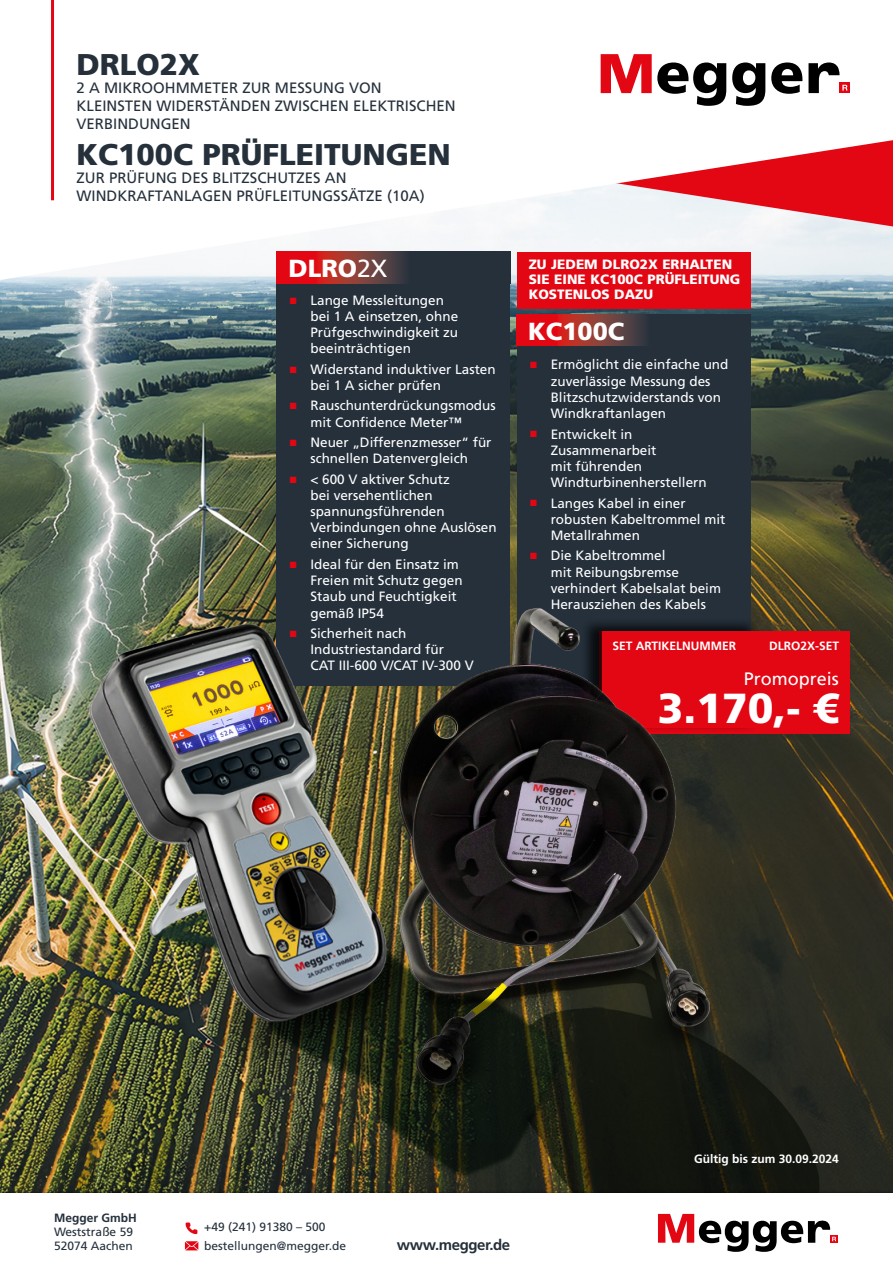
<style>
.page{position:relative;width:893px;height:1263px;background:#fff}
.page>*{position:absolute;margin:0;border:0;box-sizing:border-box;transform-origin:0 0}
.t1{font:900 42px "Frutiger LT Pro";color:#fff}
.FrontCover_Title{font:900 30px "Frutiger LT Pro";color:#25303b}
.Subhead_-_80{font:900 24.75px "Frutiger LT Pro";color:#fff}
.t2{font:18px "Frutiger LT Pro";color:#fff}
.FrontCover_Title-2{font:15px/18px "Frutiger LT Pro";color:#25303b}
.t3{font:700 15px "Frutiger LT Pro";letter-spacing:-.025em;color:#25303b}
.Bullets{font:13.5px/16.2px "Frutiger LT Pro";color:#fff}
.Subhead_-_80-2{font:900 13.5px/15px "Frutiger LT Pro";color:#fff}
.t4{font:12px "Frutiger LT Pro";color:#25303b}
.t5{font:700 12px "Frutiger LT Pro";color:#fff}
.t6{font:700 12px "Frutiger LT Pro";color:#25303b}
.s1{font-weight:400}
.s2{font-family:"Arial";color:#e30613}
</style>
<div class="page">
<img style="left:0;top:0;width:893px;height:1252px">
<p class="FrontCover_Title" style="left:77px;top:46px;width:125px">DRLO2X</p>
<p class="FrontCover_Title-2" style="left:77px;top:78px;width:381px">2 A MIKROOHMMETER ZUR MESSUNG VON<br>KLEINSTEN WIDERSTÄNDEN ZWISCHEN ELEKTRISCHEN<br>VERBINDUNGEN</p>
<p class="FrontCover_Title" style="left:77px;top:136px;width:376px">KC100C PRÜFLEITUNGEN</p>
<p class="FrontCover_Title-2" style="left:77px;top:168px;width:350px">ZUR PRÜFUNG DES BLITZSCHUTZES AN<br>WINDKRAFTANLAGEN PRÜFLEITUNGSSÄTZE (10A)</p>
<p class="Subhead_-_80" style="left:288px;top:254px;width:100px">DLRO<span class="s1">2X</span></p>
<p class="Bullets" style="left:310px;top:292px;width:149px;text-indent:-21px"><span class="s2">■</span> Lange Messleitungen bei 1 A einsetzen, ohne<br>Prüfgeschwindigkeit zu beeinträchtigen</p>
<p class="Bullets" style="left:310px;top:361px;width:187px;text-indent:-21px"><span class="s2">■</span> Widerstand induktiver Lasten bei 1 A sicher prüfen</p>
<p class="Bullets" style="left:310px;top:398px;width:187px;text-indent:-21px"><span class="s2">■</span> Rauschunterdrückungsmodus mit Confidence Meter™</p>
<p class="Bullets" style="left:289px;top:434px;width:204px;text-align:center"><span class="s2">■</span> Neuer „Differenzmesser“ für schnellen Datenvergleich</p>
<p class="Bullets" style="left:310px;top:471px;width:188px;text-indent:-21px"><span class="s2">■</span> &lt; 600 V aktiver Schutz<br>bei versehentlichen spannungsführenden<br>Verbindungen ohne Auslösen einer Sicherung</p>
<p class="Bullets" style="left:310px;top:556px;width:154px;text-indent:-21px"><span class="s2">■</span> Ideal für den Einsatz im<br>Freien mit Schutz gegen<br>Staub und Feuchtigkeit gemäß IP54</p>
<p class="Bullets" style="left:310px;top:625px;width:165px;text-indent:-21px"><span class="s2">■</span> Sicherheit nach<br>Industriestandard für<br>CAT III-600 V/CAT IV-300 V</p>
<p class="Subhead_-_80-2" style="left:529px;top:256px;width:213px">ZU JEDEM DLRO2X ERHALTEN<br>SIE EINE KC100C PRÜFLEITUNG<br>KOSTENLOS DAZU</p>
<p class="Subhead_-_80" style="left:528px;top:316px;width:98px">KC100C</p>
<p class="Bullets" style="left:551px;top:357px;width:179px;text-indent:-21px"><span class="s2">■</span> Ermöglicht die einfache und zuverlässige Messung des<br>Blitzschutzwiderstands von<br>Windkraftanlagen</p>
<p class="Bullets" style="left:551px;top:426px;width:158px;text-indent:-21px"><span class="s2">■</span> Entwickelt in<br>Zusammenarbeit<br>mit führenden<br>Windturbinenherstellern</p>
<p class="Bullets" style="left:551px;top:495px;width:176px;text-indent:-21px"><span class="s2">■</span> Langes Kabel in einer robusten Kabeltrommel mit<br>Metallrahmen</p>
<p class="Bullets" style="left:551px;top:548px;width:172px;text-indent:-21px"><span class="s2">■</span> Die Kabeltrommel<br>mit Reibungsbremse verhindert Kabelsalat beim<br>Herausziehen des Kabels</p>
<p class="t5" style="left:612px;top:639px;width:125px">SET ARTIKELNUMMER</p>
<p class="t5" style="left:769px;top:639px;width:72px">DLRO2X-SET</p>
<p class="t2" style="left:744px;top:668px;width:97px">Promopreis</p>
<p class="t1" style="left:658px;top:683px;width:183px">3.170,- €</p>
<p class="t6" style="left:54px;top:1210px;width:84px">Megger GmbH</p>
<p class="t4" style="left:54px;top:1225px;width:81px">Weststraße 59</p>
<p class="t4" style="left:54px;top:1239px;width:80px">52074 Aachen</p>
<p class="t4" style="left:204px;top:1220px;width:123px">+49 (241) 91380 – 500</p>
<p class="t4" style="left:204px;top:1239px;width:143px">bestellungen@megger.de</p>
<p class="t3" style="left:397px;top:1236px;width:115px">www.megger.de</p>
<p class="t5" style="left:694px;top:1151px;width:146px">Gültig bis zum 30.09.2024</p>
</div>
